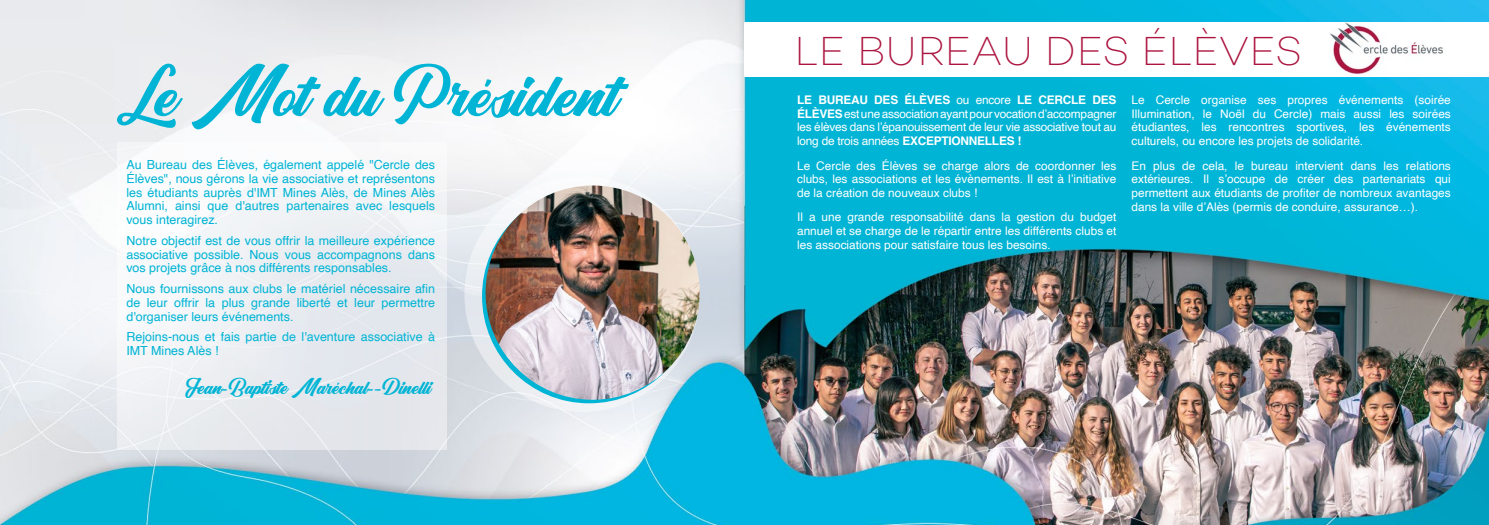
<style>
.page{position:relative;width:1489px;height:525px;background:#fff}
.page>*{position:absolute;margin:0;border:0;box-sizing:border-box;transform-origin:0 0}
.t1{font:52.5px "Carlson";color:#00b4d5}
.t2{font:200 41.25px "Campton";letter-spacing:.01em;color:#ac1540}
.t3{font:16.25px "Carlson";color:#00b4d5}
.t4{font:12.5px/13.8px "Helvetica";color:#00b4d5;text-align:justify}
.t5{font:11.88px/13.8px "Helvetica";color:#fff;text-align:justify}
.s1{font-weight:700}
</style>
<div class="page">
<img style="left:0;top:0;width:1488px;height:524px">
<div style="left:744px;top:22px;width:744px;height:55px;background:#fff"></div>
<img style="left:1330px;top:22px;width:113px;height:52px">
<svg style="left:464px;top:176px;width:235px;height:235px;fill:#eff1f5"></svg>
<svg style="left:482px;top:189px;width:214px;height:214px"></svg>
<img style="left:485px;top:185px;width:214px;height:214px;border-radius:107px">
<div style="left:117px;top:142px;width:329px;height:307px;background:linear-gradient(to bottom,#f8fafb,#e3e6ec)"></div>
<h1 class="t1" style="left:117px;top:53px;width:500px">Le Mot du Président</h1>
<p class="t4" style="left:126px;top:158px;width:310px">Au Bureau des Élèves, également appelé "Cercle des Élèves", nous gérons la vie associative et représentons les étudiants auprès d'IMT Mines Alès, de Mines Alès Alumni, ainsi que d'autres partenaires avec lesquels vous interagirez.</p>
<p class="t4" style="left:126px;top:234px;width:310px">Notre objectif est de vous offrir la meilleure expérience associative possible. Nous vous accompagnons dans vos projets grâce à nos différents responsables.</p>
<p class="t4" style="left:126px;top:282px;width:310px">Nous fournissons aux clubs le matériel nécessaire afin de leur offrir la plus grande liberté et leur permettre d'organiser leurs événements.</p>
<p class="t4" style="left:126px;top:330px;width:310px">Rejoins-nous et fais partie de l'aventure associative à<br>IMT Mines Alès !</p>
<h3 class="t3" style="left:185px;top:374px;width:247px">Jean-Baptiste Maréchal--Dinelli</h3>
<h2 class="t2" style="left:794px;top:26px;width:509px">LE BUREAU DES ÉLÈVES</h2>
<p class="t5" style="left:797px;top:93px;width:321px"><span class="s1">LE BUREAU DES ÉLÈVES</span> ou encore <span class="s1">LE CERCLE DES ÉLÈVES</span> est une association ayant pour vocation d’accompagner les élèves dans l’épanouissement de leur vie associative tout au long de trois années <span class="s1">EXCEPTIONNELLES !</span></p>
<p class="t5" style="left:797px;top:159px;width:321px">Le Cercle des Élèves se charge alors de coordonner les clubs, les associations et les évènements. Il est à l’initiative de la création de nouveaux clubs !</p>
<p class="t5" style="left:797px;top:211px;width:321px">Il a une grande responsabilité dans la gestion du budget annuel et se charge de le répartir entre les différents clubs et les associations pour satisfaire tous les besoins.</p>
<p class="t5" style="left:1131px;top:93px;width:321px">Le Cercle organise ses propres événements (soirée Illumination, le Noël du Cercle) mais aussi les soirées étudiantes, les rencontres sportives, les événements culturels, ou encore les projets de solidarité.</p>
<p class="t5" style="left:1131px;top:159px;width:321px">En plus de cela, le bureau intervient dans les relations extérieures. Il s’occupe de créer des partenariats qui permettent aux étudiants de profiter de nombreux avantages dans la ville d’Alès (permis de conduire, assurance…).</p>
</div>
